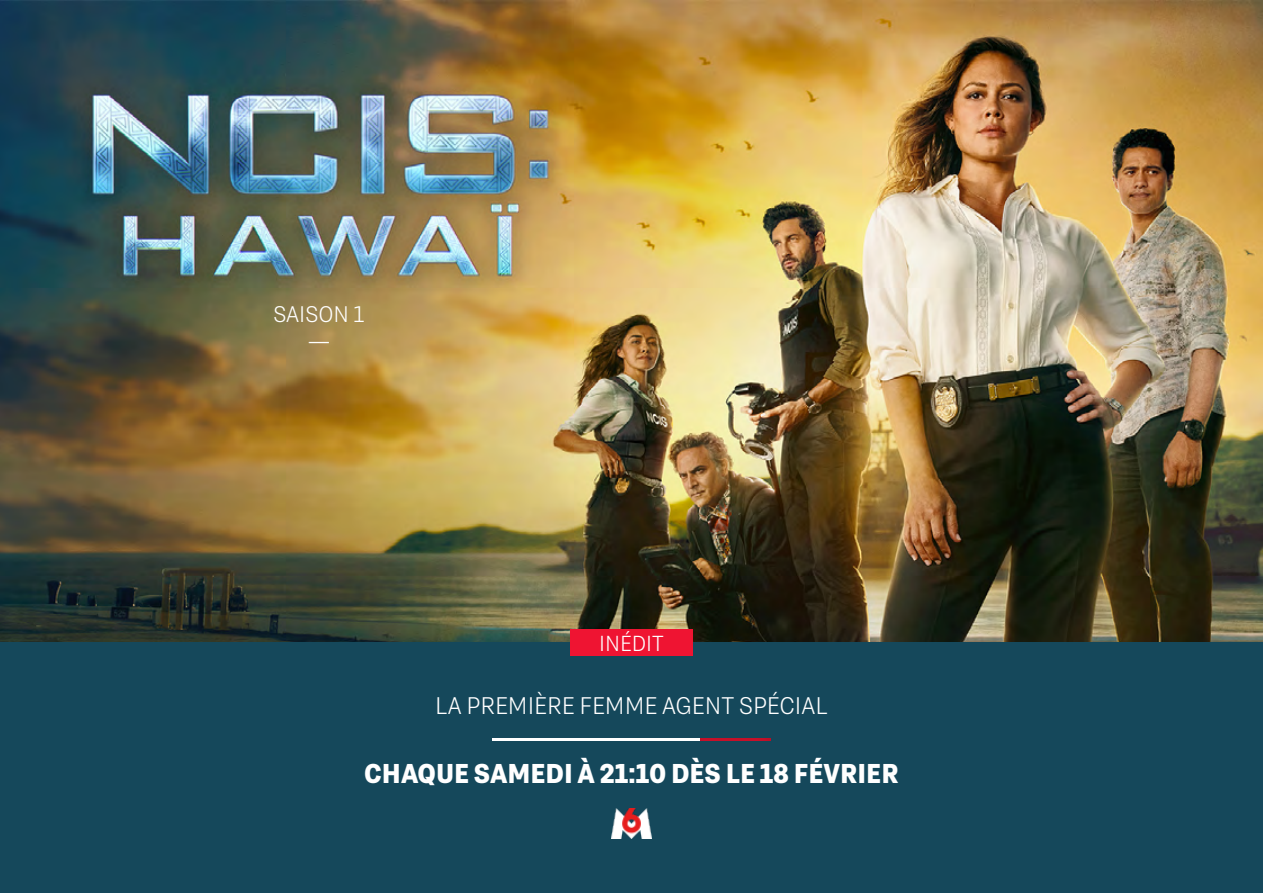
<style>
.page{position:relative;width:1263px;height:893px;background:#fff}
.page>*{position:absolute;margin:0;border:0;box-sizing:border-box;transform-origin:0 0}
.t1{font:700 27.15px "Grtsk Exa";color:#fff}
.t2{font:300 24px "Grtsk Exa";color:#fff}
.t3{font:300 22.5px/27px "Grtsk Exa";color:#fff;text-align:center}
.t4{font:300 21.75px "Grtsk Exa";color:#fff}
</style>
<div class="page">
<img style="left:0;top:1px;width:1263px;height:642px">
<div style="left:0;top:643px;width:1263px;height:250px;background:#15485b"></div>
<img style="left:611px;top:808px;width:41px;height:31px">
<hr style="left:492px;top:739px;width:208px;height:2px;background:#fff">
<div style="left:685px;top:728px;width:98px;height:13px;background:#000;opacity:.25"></div>
<div style="left:570px;top:629px;width:123px;height:27px;background:#ef1432"></div>
<p class="t3" style="left:273px;top:300px;width:93px">SAISON 1 —</p>
<p class="t4" style="left:599px;top:630px;width:66px">INÉDIT</p>
<p class="t2" style="left:435px;top:691px;width:394px">LA PREMIÈRE FEMME AGENT SPÉCIAL</p>
<p class="t1" style="left:364px;top:756px;width:536px">CHAQUE SAMEDI À 21:10 DÈS LE 18 FÉVRIER</p>
</div>
